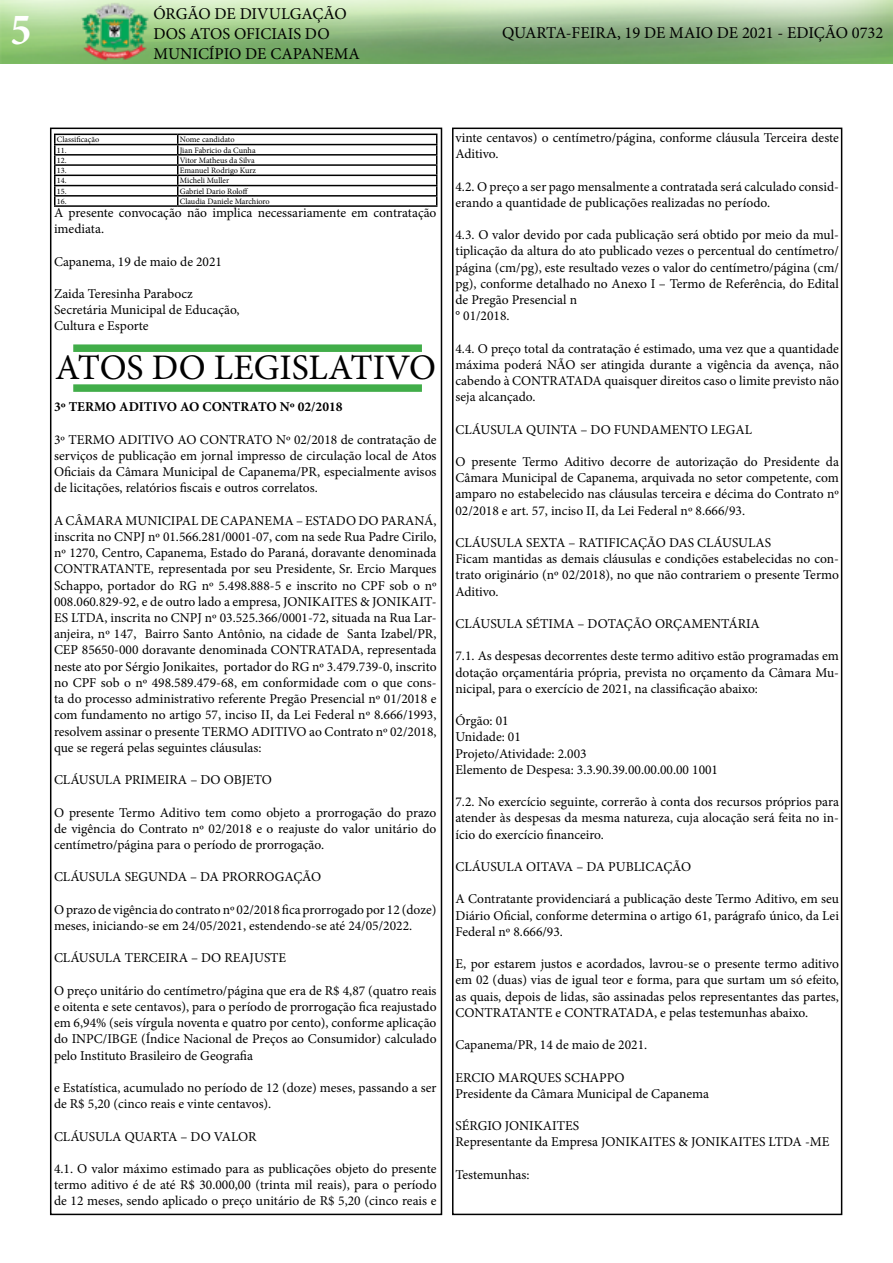
<style>
.page{position:relative;width:893px;height:1263px;background:#fff}
.page>*{position:absolute;margin:0;border:0;box-sizing:border-box;transform-origin:0 0}
.t1{font:700 condensed 45px "Minion Pro";color:#fff}
.t2{font:36px "Minion Pro";color:#000}
.t3{font:16.5px/19.8px "Minion Pro";color:#000}
.t4{font:13.5px/16.2px "Minion Pro";color:#000}
.t5{font:700 13.5px "Minion Pro";color:#000}
.t6{font:8.25px "Minion Pro";color:#000}
</style>
<div class="page">
<div style="left:50px;top:128px;width:392px;height:1087px;border:2px solid #000"></div>
<img style="left:0;top:0;width:893px;height:64px">
<div style="left:452px;top:128px;width:390px;height:1087px;border:2px solid #000"></div>
<hr style="left:54px;top:134px;width:124px;height:1px;background:#000">
<hr style="left:178px;top:134px;width:259px;height:1px;background:#000">
<hr style="left:54px;top:144px;width:124px;height:1px;background:#000">
<hr style="left:178px;top:144px;width:259px;height:1px;background:#000">
<hr style="left:54px;top:154px;width:124px;height:2px;background:#000">
<hr style="left:178px;top:154px;width:259px;height:2px;background:#000">
<hr style="left:54px;top:164px;width:124px;height:2px;background:#000">
<hr style="left:178px;top:164px;width:259px;height:2px;background:#000">
<hr style="left:54px;top:175px;width:124px;height:1px;background:#000">
<hr style="left:178px;top:175px;width:259px;height:1px;background:#000">
<hr style="left:54px;top:185px;width:124px;height:1px;background:#000">
<hr style="left:178px;top:185px;width:259px;height:1px;background:#000">
<hr style="left:54px;top:195px;width:124px;height:2px;background:#000">
<svg style="left:54px;top:135px;width:2px;height:70px"></svg>
<hr style="left:178px;top:195px;width:259px;height:2px;background:#000">
<svg style="left:177px;top:135px;width:1px;height:70px"></svg>
<svg style="left:436px;top:135px;width:1px;height:70px"></svg>
<hr style="left:54px;top:205px;width:124px;height:2px;background:#000">
<hr style="left:178px;top:205px;width:259px;height:2px;background:#000">
<div style="left:73px;top:344px;width:349px;height:8px;background:#41ad49"></div>
<div style="left:73px;top:384px;width:349px;height:8px;background:#41ad49"></div>
<h1 class="t1" style="left:11px;top:-1px;width:22px">5</h1>
<p class="t3" style="left:153px;top:4px;width:208px">ÓRGÃO DE DIVULGAÇÃO<br>DOS ATOS OFICIAIS DO<br>MUNICÍPIO DE CAPANEMA</p>
<p class="t3" style="left:502px;top:23px;width:383px">QUARTA-FEIRA, 19 DE MAIO DE 2021 - EDIÇÃO 0732</p>
<p class="t6" style="left:57px;top:134px;width:44px">Classificação</p>
<p class="t6" style="left:180px;top:134px;width:56px">Nome candidato</p>
<p class="t6" style="left:57px;top:145px;width:11px">11.</p>
<p class="t6" style="left:180px;top:145px;width:77px">Jian Fabricio da Cunha</p>
<p class="t6" style="left:57px;top:155px;width:11px">12.</p>
<p class="t6" style="left:180px;top:155px;width:76px">Vitor Matheus da Silva</p>
<p class="t6" style="left:57px;top:165px;width:11px">13.</p>
<p class="t6" style="left:180px;top:165px;width:78px">Emanuel Rodrigo Kurz</p>
<p class="t6" style="left:57px;top:175px;width:11px">14.</p>
<p class="t6" style="left:180px;top:175px;width:51px">Micheli Muller</p>
<p class="t6" style="left:57px;top:186px;width:11px">15.</p>
<p class="t6" style="left:180px;top:186px;width:70px">Gabriel Dario Roloff</p>
<p class="t6" style="left:57px;top:196px;width:11px">16.</p>
<p class="t6" style="left:180px;top:196px;width:91px">Claudia Daniele Marchioro</p>
<p class="t4" style="left:54px;top:205px;width:384px">A presente convocação não implica necessariamente em contratação imediata.</p>
<p class="t4" style="left:54px;top:253px;width:170px">Capanema, 19 de maio de 2021</p>
<p class="t4" style="left:54px;top:286px;width:187px">Zaida Teresinha Parabocz<br>Secretária Municipal de Educação,<br>Cultura e Esporte</p>
<h2 class="t2" style="left:55px;top:343px;width:382px">ATOS DO LEGISLATIVO</h2>
<p class="t5" style="left:54px;top:398px;width:290px">3º TERMO ADITIVO AO CONTRATO Nº 02/2018</p>
<p class="t4" style="left:54px;top:431px;width:384px;text-align:justify">3º TERMO ADITIVO AO CONTRATO Nº 02/2018 de contratação de serviços de publicação em jornal impresso de circulação local de Atos Oficiais da Câmara Municipal de Capanema/PR, especialmente avisos de licitações, relatórios fiscais e outros correlatos.</p>
<p class="t4" style="left:54px;top:512px;width:384px;text-align:justify">A CÂMARA MUNICIPAL DE CAPANEMA – ESTADO DO PARANÁ, inscrita no CNPJ nº 01.566.281/0001-07, com na sede Rua Padre Cirilo, nº 1270, Centro, Capanema, Estado do Paraná, doravante denominada CONTRATANTE, representada por seu Presidente, Sr. Ercio Marques Schappo, portador do RG nº 5.498.888-5 e inscrito no CPF sob o nº 008.060.829-92, e de outro lado a empresa, JONIKAITES &amp; JONIKAIT-ES LTDA, inscrita no CNPJ nº 03.525.366/0001-72, situada na Rua Lar&shy;anjeira, nº 147, Bairro Santo Antônio, na cidade de Santa Izabel/PR, CEP 85650-000 doravante denominada CONTRATADA, representada neste ato por Sérgio Jonikaites, portador do RG nº 3.479.739-0, inscrito no CPF sob o nº 498.589.479-68, em conformidade com o que cons&shy;ta do processo administrativo referente Pregão Presencial nº 01/2018 e com fundamento no artigo 57, inciso II, da Lei Federal nº 8.666/1993, resolvem assinar o presente TERMO ADITIVO ao Contrato nº 02/2018, que se regerá pelas seguintes cláusulas:</p>
<p class="t4" style="left:54px;top:772px;width:220px">CLÁUSULA PRIMEIRA – DO OBJETO</p>
<p class="t4" style="left:54px;top:804px;width:384px;text-align:justify">O presente Termo Aditivo tem como objeto a prorrogação do prazo de vigência do Contrato nº 02/2018 e o reajuste do valor unitário do centímetro/página para o período de prorrogação.</p>
<p class="t4" style="left:54px;top:869px;width:269px">CLÁUSULA SEGUNDA – DA PRORROGAÇÃO</p>
<p class="t4" style="left:54px;top:901px;width:384px">O prazo de vigência do contrato nº 02/2018 fica prorrogado por 12 (doze) meses, iniciando-se em 24/05/2021, estendendo-se até 24/05/2022.</p>
<p class="t4" style="left:54px;top:950px;width:234px">CLÁUSULA TERCEIRA – DO REAJUSTE</p>
<p class="t4" style="left:54px;top:982px;width:384px;text-align:justify">O preço unitário do centímetro/página que era de R$ 4,87 (quatro reais e oitenta e sete centavos), para o período de prorrogação fica reajustado em 6,94% (seis vírgula noventa e quatro por cento), conforme aplicação do INPC/IBGE (Índice Nacional de Preços ao Consumidor) calculado pelo Instituto Brasileiro de Geografia</p>
<p class="t4" style="left:54px;top:1079px;width:384px">e Estatística, acumulado no período de 12 (doze) meses, passando a ser de R$ 5,20 (cinco reais e vinte centavos).</p>
<p class="t4" style="left:54px;top:1128px;width:204px">CLÁUSULA QUARTA – DO VALOR</p>
<p class="t4" style="left:54px;top:1160px;width:384px;text-align:justify">4.1. O valor máximo estimado para as publicações objeto do presente termo aditivo é de até R$ 30.000,00 (trinta mil reais), para o período de 12 meses, sendo aplicado o preço unitário de R$ 5,20 (cinco reais e</p>
<p class="t4" style="left:455px;top:130px;width:385px">vinte centavos) o centímetro/página, conforme cláusula Terceira deste<br>Aditivo.</p>
<p class="t4" style="left:455px;top:178px;width:385px">4.2. O preço a ser pago mensalmente a contratada será calculado consid&shy;erando a quantidade de publicações realizadas no período.</p>
<p class="t4" style="left:455px;top:227px;width:385px">4.3. O valor devido por cada publicação será obtido por meio da mul&shy;tiplicação da altura do ato publicado vezes o percentual do centímetro/ página (cm/pg), este resultado vezes o valor do centímetro/página (cm/ pg), conforme detalhado no Anexo I – Termo de Referência, do Edital de Pregão Presencial n<br>° 01/2018.</p>
<p class="t4" style="left:455px;top:340px;width:385px;text-align:justify">4.4. O preço total da contratação é estimado, uma vez que a quantidade máxima poderá NÃO ser atingida durante a vigência da avença, não cabendo à CONTRATADA quaisquer direitos caso o limite previsto não seja alcançado.</p>
<p class="t4" style="left:455px;top:421px;width:298px">CLÁUSULA QUINTA – DO FUNDAMENTO LEGAL</p>
<p class="t4" style="left:455px;top:454px;width:385px;text-align:justify">O presente Termo Aditivo decorre de autorização do Presidente da Câmara Municipal de Capanema, arquivada no setor competente, com amparo no estabelecido nas cláusulas terceira e décima do Contrato nº 02/2018 e art. 57, inciso II, da Lei Federal nº 8.666/93.</p>
<p class="t4" style="left:455px;top:535px;width:385px">CLÁUSULA SEXTA – RATIFICAÇÃO DAS CLÁUSULAS<br>Ficam mantidas as demais cláusulas e condições estabelecidas no con&shy;trato originário (nº 02/2018), no que não contrariem o presente Termo Aditivo.</p>
<p class="t4" style="left:455px;top:616px;width:306px">CLÁUSULA SÉTIMA – DOTAÇÃO ORÇAMENTÁRIA</p>
<p class="t4" style="left:455px;top:648px;width:385px;text-align:justify">7.1. As despesas decorrentes deste termo aditivo estão programadas em dotação orçamentária própria, prevista no orçamento da Câmara Mu&shy;nicipal, para o exercício de 2021, na classificação abaixo:</p>
<p class="t4" style="left:455px;top:713px;width:264px">Órgão: 01<br>Unidade: 01<br>Projeto/Atividade: 2.003<br>Elemento de Despesa: 3.3.90.39.00.00.00.00 1001</p>
<p class="t4" style="left:455px;top:794px;width:385px;text-align:justify">7.2. No exercício seguinte, correrão à conta dos recursos próprios para atender às despesas da mesma natureza, cuja alocação será feita no in&shy;ício do exercício financeiro.</p>
<p class="t4" style="left:455px;top:859px;width:237px">CLÁUSULA OITAVA – DA PUBLICAÇÃO</p>
<p class="t4" style="left:455px;top:891px;width:385px;text-align:justify">A Contratante providenciará a publicação deste Termo Aditivo, em seu Diário Oficial, conforme determina o artigo 61, parágrafo único, da Lei Federal nº 8.666/93.</p>
<p class="t4" style="left:455px;top:956px;width:385px;text-align:justify">E, por estarem justos e acordados, lavrou-se o presente termo aditivo em 02 (duas) vias de igual teor e forma, para que surtam um só efeito, as quais, depois de lidas, são assinadas pelos representantes das partes, CONTRATANTE e CONTRATADA, e pelas testemunhas abaixo.</p>
<p class="t4" style="left:455px;top:1037px;width:193px">Capanema/PR, 14 de maio de 2021.</p>
<p class="t4" style="left:455px;top:1069px;width:255px">ERCIO MARQUES SCHAPPO<br>Presidente da Câmara Municipal de Capanema</p>
<p class="t4" style="left:455px;top:1118px;width:376px">SÉRGIO JONIKAITES<br>Representante da Empresa JONIKAITES &amp; JONIKAITES LTDA -ME</p>
<p class="t4" style="left:455px;top:1166px;width:75px">Testemunhas:</p>
</div>
